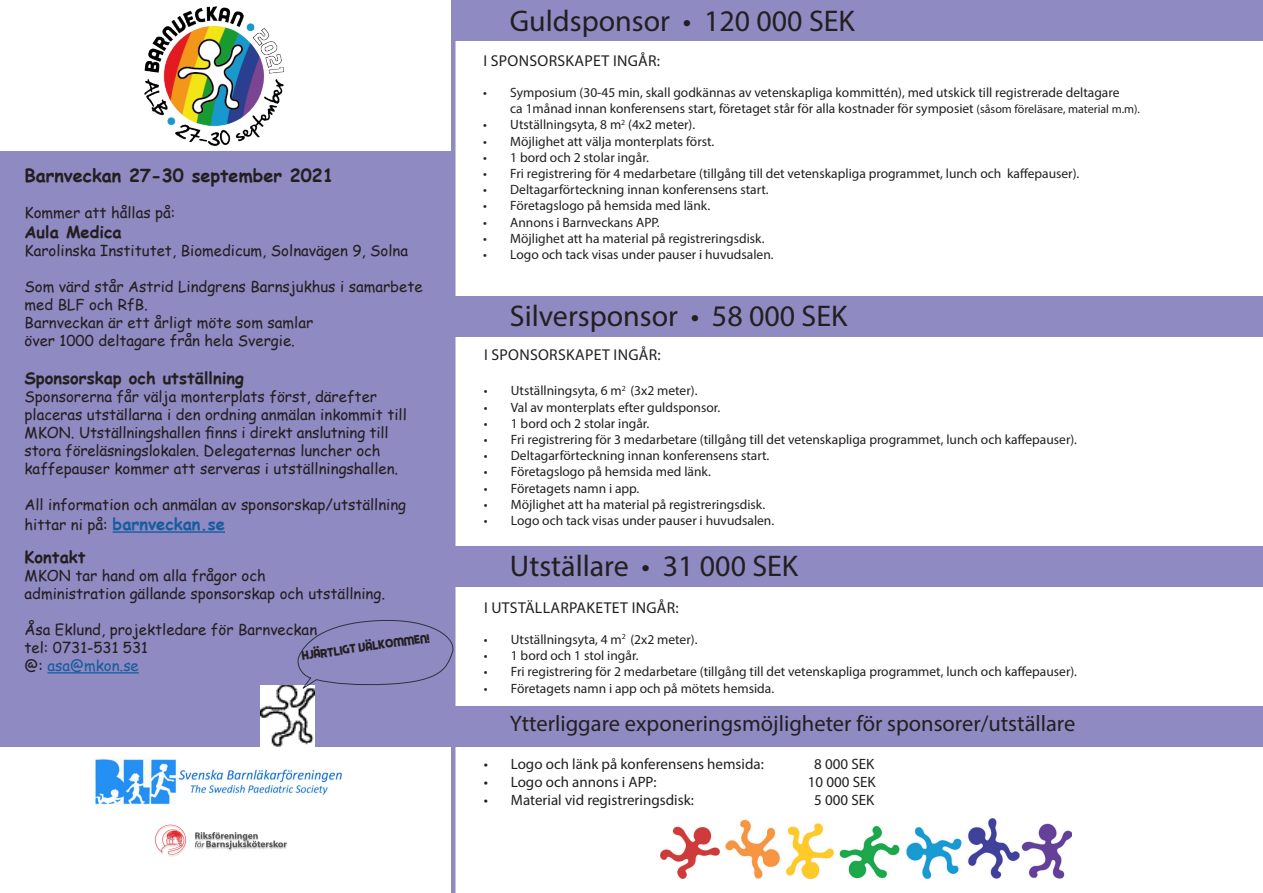
<style>
.page{position:relative;width:1263px;height:893px;background:#fff}
.page>*{position:absolute;margin:0;border:0;box-sizing:border-box;transform-origin:0 0}
.t1{font:30px "Myriad Pro";color:#231f20}
.t2{font:22.5px "Myriad Pro";color:#231f20}
.t3{font:700 18px "Comic Sans MS";color:#231f20}
.t4{font:700 16.5px "Comic Sans MS";color:#231f20}
.t5{font:700 16.5px "Comic Sans MS";color:#175d9e}
.t6{font:15.75px "Myriad Pro";letter-spacing:.02em;color:#231f20}
.t7{font:15px/18px "Comic Sans MS";color:#231f20}
.t8{font:15px "Myriad Pro";color:#231f20}
.t9{font:15px "Comic Sans MS";color:#175d9e}
.t10{font:13.5px/16.2px "Myriad Pro";color:#231f20}
.t11{font:13.5px "Piximisa";color:#231f20}
.s1{font-weight:400;font-size:15px;color:#231f20}
.s2{color:#231f20}
.s3{font-size:12px}
</style>
<div class="page">
<div style="left:455px;top:0;width:808px;height:41px;background:#908ac2"></div>
<div style="left:455px;top:296px;width:808px;height:41px;background:#908ac2"></div>
<div style="left:455px;top:706px;width:808px;height:41px;background:#908ac2"></div>
<div style="left:0;top:152px;width:451px;height:595px;background:#908ac2"></div>
<hr style="left:113px;top:531px;width:112px;height:2px;background:#175d9e">
<hr style="left:47px;top:672px;width:92px;height:1px;background:#175d9e">
<hr style="left:451px;top:0;width:4px;height:893px;background:#908ac2">
<div style="left:455px;top:546px;width:808px;height:41px;background:#908ac2"></div>
<img style="left:261px;top:685px;width:53px;height:62px">
<svg style="left:296px;top:617px;width:160px;height:73px"></svg>
<img style="left:155px;top:824px;width:132px;height:33px">
<img style="left:95px;top:759px;width:247px;height:45px">
<img style="left:136px;top:6px;width:166px;height:146px">
<img style="left:661px;top:818px;width:410px;height:60px">
<p class="t3" style="left:25px;top:163px;width:311px">Barnveckan 27-30 september 2021</p>
<p class="t7" style="left:25px;top:203px;width:152px">Kommer att hållas på:</p>
<p class="t4" style="left:25px;top:220px;width:99px">Aula Medica</p>
<p class="t7" style="left:25px;top:241px;width:385px">Karolinska Institutet, Biomedicum, Solnavägen 9, Solna</p>
<p class="t7" style="left:25px;top:277px;width:400px">Som värd står Astrid Lindgrens Barnsjukhus i samarbete med BLF och RfB.</p>
<p class="t7" style="left:25px;top:313px;width:290px">Barnveckan är ett årligt möte som samlar</p>
<p class="t7" style="left:25px;top:331px;width:272px">över 1000 deltagare från hela Svergie.</p>
<p class="t4" style="left:25px;top:366px;width:221px">Sponsorskap och utställning</p>
<p class="t7" style="left:25px;top:387px;width:354px">Sponsorerna får välja monterplats först, därefter</p>
<p class="t7" style="left:25px;top:405px;width:384px">placeras utställarna i den ordning anmälan inkommit till<br>MKON. Utställningshallen finns i direkt anslutning till</p>
<p class="t7" style="left:25px;top:441px;width:358px">stora föreläsningslokalen. Delegaternas luncher och</p>
<p class="t7" style="left:25px;top:459px;width:375px">kaffepauser kommer att serveras i utställningshallen.</p>
<p class="t7" style="left:25px;top:495px;width:383px">All information och anmälan av sponsorskap/utställning</p>
<p class="t5" style="left:25px;top:512px;width:202px"><span class="s1">hittar ni på:</span> barnveckan.se</p>
<p class="t4" style="left:25px;top:545px;width:63px">Kontakt</p>
<p class="t7" style="left:25px;top:566px;width:243px">MKON tar hand om alla frågor och</p>
<p class="t7" style="left:25px;top:584px;width:362px">administration gällande sponsorskap och utställning.</p>
<p class="t7" style="left:25px;top:620px;width:294px">Åsa Eklund, projektledare för Barnveckan</p>
<p class="t7" style="left:25px;top:638px;width:125px">tel: 0731-531 531</p>
<p class="t9" style="left:25px;top:654px;width:116px"><span class="s2">@:</span> asa@mkon.se</p>
<p class="t11" style="left:300px;top:648px;width:130px;rotate:-8deg">Hjärtligt välkommen!</p>
<p class="t1" style="left:510px;top:2px;width:346px">Guldsponsor • 120 000 SEK</p>
<p class="t6" style="left:483px;top:51px;width:178px">I SPONSORSKAPET INGÅR:</p>
<p class="t10" style="left:510px;top:84px;width:631px;text-indent:-27px">• Symposium (30-45 min, skall godkännas av vetenskapliga kommittén), med utskick till registrerade deltagare<br>ca 1månad innan konferensens start, företaget står för alla kostnader för symposiet <span class="s3">(såsom föreläsare, material m.m).</span></p>
<p class="t10" style="left:483px;top:117px;width:213px">• Utställningsyta, 8 m<sup>2</sup> (4x2 meter).</p>
<p class="t10" style="left:483px;top:133px;width:233px">• Möjlighet att välja monterplats först.</p>
<p class="t10" style="left:483px;top:149px;width:167px">• 1 bord och 2 stolar ingår.</p>
<p class="t10" style="left:483px;top:165px;width:598px">• Fri registrering för 4 medarbetare (tillgång till det vetenskapliga programmet, lunch och kaffepauser).</p>
<p class="t10" style="left:483px;top:181px;width:287px">• Deltagarförteckning innan konferensens start.</p>
<p class="t10" style="left:483px;top:198px;width:228px">• Företagslogo på hemsida med länk.</p>
<p class="t10" style="left:483px;top:214px;width:178px">• Annons i Barnveckans APP.</p>
<p class="t10" style="left:483px;top:230px;width:283px">• Möjlighet att ha material på registreringsdisk.</p>
<p class="t10" style="left:483px;top:246px;width:292px">• Logo och tack visas under pauser i huvudsalen.</p>
<p class="t1" style="left:510px;top:297px;width:339px">Silversponsor • 58 000 SEK</p>
<p class="t6" style="left:484px;top:345px;width:178px">I SPONSORSKAPET INGÅR:</p>
<p class="t10" style="left:484px;top:382px;width:215px">• Utställningsyta, 6 m<sup>2</sup> (3x2 meter).</p>
<p class="t10" style="left:484px;top:399px;width:238px">• Val av monterplats efter guldsponsor.</p>
<p class="t10" style="left:484px;top:415px;width:167px">• 1 bord och 2 stolar ingår.</p>
<p class="t10" style="left:484px;top:431px;width:595px">• Fri registrering för 3 medarbetare (tillgång till det vetenskapliga programmet, lunch och kaffepauser).</p>
<p class="t10" style="left:484px;top:447px;width:287px">• Deltagarförteckning innan konferensens start.</p>
<p class="t10" style="left:484px;top:463px;width:228px">• Företagslogo på hemsida med länk.</p>
<p class="t10" style="left:484px;top:480px;width:157px">• Företagets namn i app.</p>
<p class="t10" style="left:484px;top:496px;width:283px">• Möjlighet att ha material på registreringsdisk.</p>
<p class="t10" style="left:484px;top:512px;width:292px">• Logo och tack visas under pauser i huvudsalen.</p>
<p class="t1" style="left:510px;top:547px;width:290px">Utställare • 31 000 SEK</p>
<p class="t6" style="left:484px;top:598px;width:196px">I UTSTÄLLARPAKETET INGÅR:</p>
<p class="t10" style="left:484px;top:631px;width:215px">• Utställningsyta, 4 m<sup>2</sup> (2x2 meter).</p>
<p class="t10" style="left:484px;top:647px;width:156px">• 1 bord och 1 stol ingår.</p>
<p class="t10" style="left:484px;top:663px;width:595px">• Fri registrering för 2 medarbetare (tillgång till det vetenskapliga programmet, lunch och kaffepauser).</p>
<p class="t10" style="left:484px;top:680px;width:292px">• Företagets namn i app och på mötets hemsida.</p>
<p class="t2" style="left:510px;top:709px;width:567px">Ytterliggare exponeringsmöjligheter för sponsorer/utställare</p>
<p class="t8" style="left:484px;top:755px;width:282px">• Logo och länk på konferensens hemsida:</p>
<p class="t8" style="left:814px;top:755px;width:62px">8 000 SEK</p>
<p class="t8" style="left:484px;top:773px;width:174px">• Logo och annons i APP:</p>
<p class="t8" style="left:808px;top:773px;width:69px">10 000 SEK</p>
<p class="t8" style="left:484px;top:791px;width:212px">• Material vid registreringsdisk:</p>
<p class="t8" style="left:814px;top:791px;width:62px">5 000 SEK</p>
</div>
